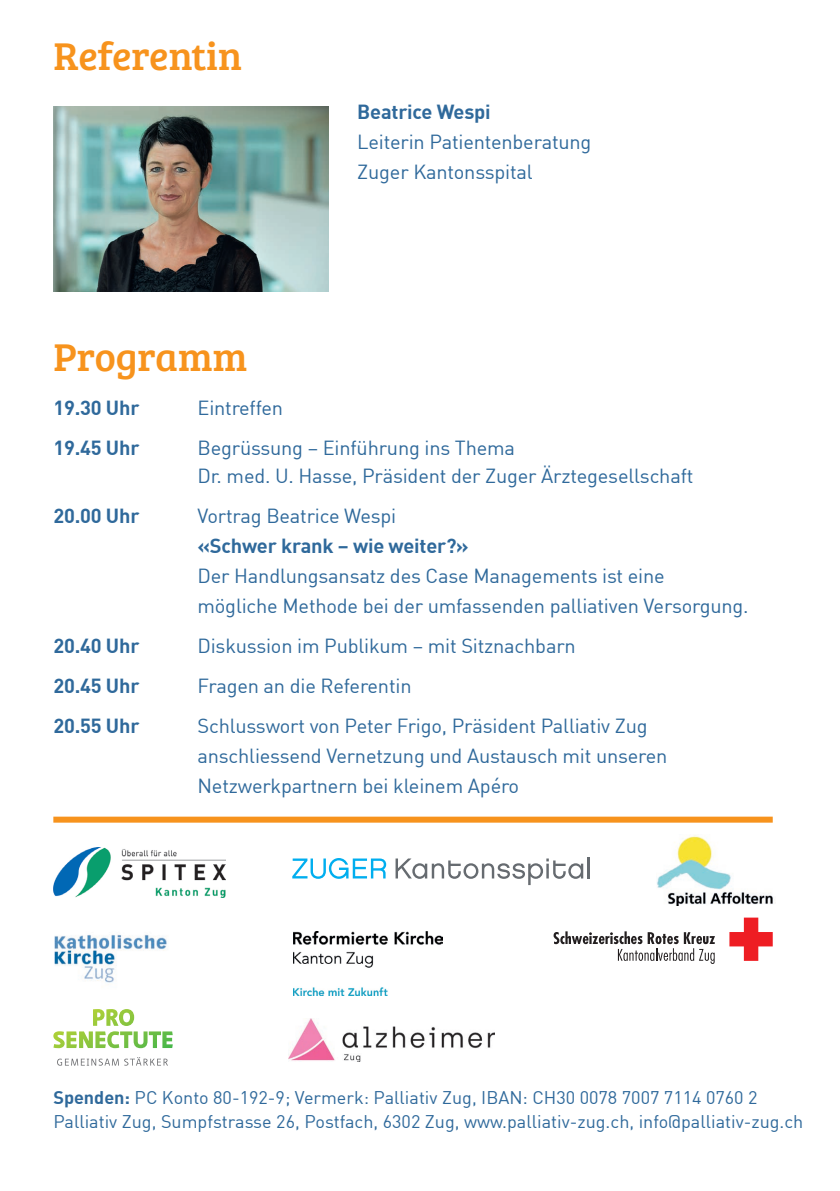
<style>
.page{position:relative;width:840px;height:1191px;background:#fff}
.page>*{position:absolute;margin:0;border:0;box-sizing:border-box;transform-origin:0 0}
.t1{font:40px "Bree Serif";color:#f7931d}
.t2{font:20px/30px "DIN";letter-spacing:-.01em;color:#2f699b}
.t3{font:700 20px "DIN";letter-spacing:-.01em;color:#2f699b}
.t4{font:18px/24px "DIN";color:#2f699b}
.s1{font-weight:700}
</style>
<div class="page">
<img style="left:53px;top:106px;width:276px;height:186px">
<div style="left:53px;top:816px;width:719px;height:6px;background:#f7931d"></div>
<img style="left:54px;top:934px;width:113px;height:49px">
<img style="left:293px;top:931px;width:149px;height:64px">
<img style="left:657px;top:835px;width:116px;height:70px">
<img style="left:53px;top:847px;width:172px;height:50px">
<svg style="left:292px;top:858px;width:94px;height:21px"></svg>
<svg style="left:395px;top:858px;width:188px;height:27px"></svg>
<hr style="left:587px;top:857px;width:2px;height:21px;background:#666b70">
<svg style="left:729px;top:917px;width:43px;height:44px"></svg>
<svg style="left:553px;top:931px;width:161px;height:33px"></svg>
<svg style="left:57px;top:1057px;width:111px;height:8px"></svg>
<svg style="left:53px;top:1009px;width:120px;height:39px"></svg>
<img style="left:289px;top:1018px;width:205px;height:43px">
<h1 class="t1" style="left:53px;top:27px;width:190px">Referentin</h1>
<p class="t3" style="left:357px;top:98px;width:135px">Beatrice Wespi</p>
<p class="t2" style="left:357px;top:126px;width:235px">Leiterin Patientenberatung<br>Zuger Kantonsspital</p>
<h1 class="t1" style="left:53px;top:327px;width:195px">Programm</h1>
<p class="t3" style="left:53px;top:394px;width:88px">19.30 Uhr</p>
<p class="t2" style="left:197px;top:392px;width:87px">Eintreffen</p>
<p class="t3" style="left:53px;top:434px;width:88px">19.45 Uhr</p>
<p class="t2" style="left:197px;top:433px;width:497px;line-height:28px">Begrüssung – Einführung ins Thema<br>Dr. med. U. Hasse, Präsident der Zuger Ärztegesellschaft</p>
<p class="t3" style="left:53px;top:502px;width:88px">20.00 Uhr</p>
<p class="t2" style="left:197px;top:500px;width:200px">Vortrag Beatrice Wespi</p>
<p class="t3" style="left:197px;top:532px;width:273px">«Schwer krank – wie weiter?»</p>
<p class="t2" style="left:197px;top:560px;width:552px">Der Handlungsansatz des Case Managements ist eine mögliche Methode bei der umfassenden palliativen Versorgung.</p>
<p class="t3" style="left:53px;top:632px;width:88px">20.40 Uhr</p>
<p class="t2" style="left:197px;top:630px;width:379px">Diskussion im Publikum – mit Sitznachbarn</p>
<p class="t3" style="left:53px;top:672px;width:88px">20.45 Uhr</p>
<p class="t2" style="left:197px;top:670px;width:215px">Fragen an die Referentin</p>
<p class="t3" style="left:53px;top:712px;width:88px">20.55 Uhr</p>
<p class="t2" style="left:197px;top:710px;width:471px">Schlusswort von Peter Frigo, Präsident Palliativ Zug anschliessend Vernetzung und Austausch mit unseren<br>Netzwerkpartnern bei kleinem Apéro</p>
<p class="t4" style="left:53px;top:1085px;width:751px"><span class="s1">Spenden:</span> PC Konto 80-192-9; Vermerk: Palliativ Zug, IBAN: CH30 0078 7007 7114 0760 2<br>Palliativ Zug, Sumpfstrasse 26, Postfach, 6302 Zug, www.palliativ-zug.ch, info@palliativ-zug.ch</p>
</div>
